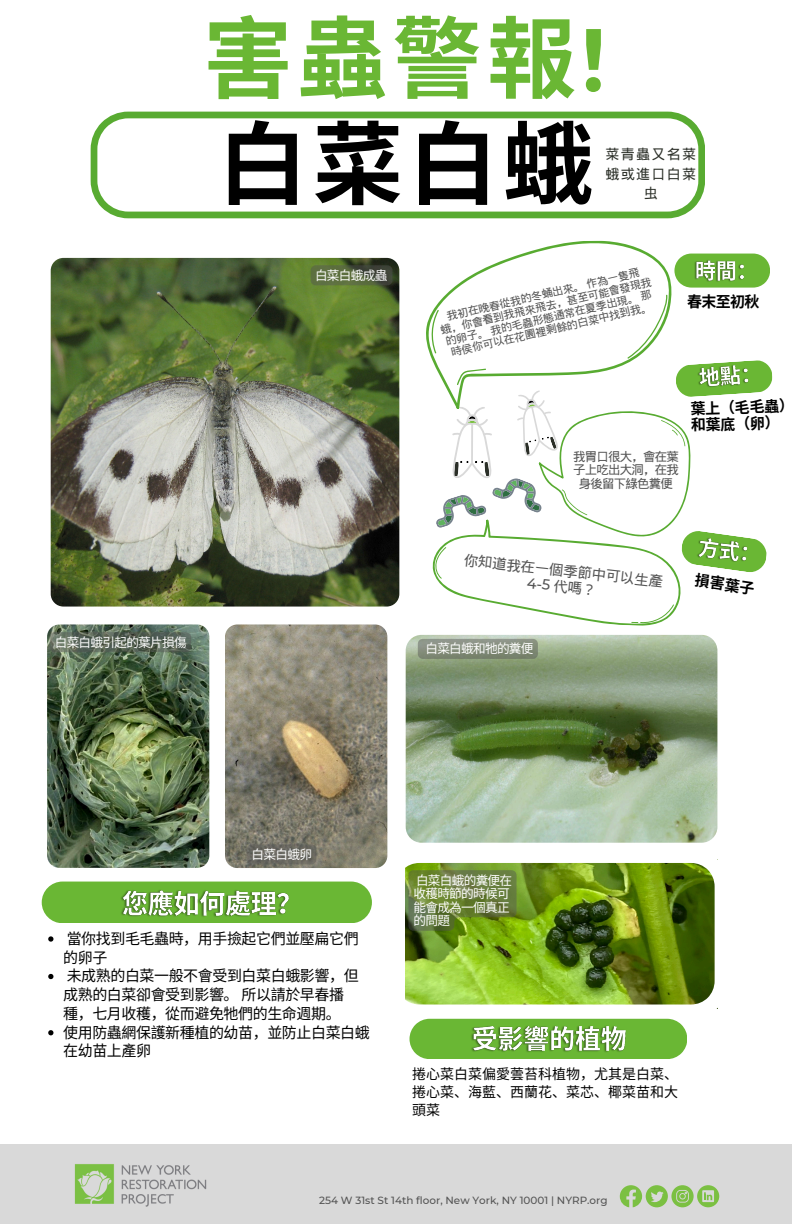
<style>
.page{position:relative;width:792px;height:1224px;background:#fff}
.page>*{position:absolute;margin:0;border:0;box-sizing:border-box;transform-origin:0 0}
.t1{font:700 90.6px "Noto Sans CJ Ksc";color:#000}
.t2{font:700 89.4px "Noto Sans CJ Ksc";color:#6ab734}
.t3{font:15px/18.8px "Noto Sans CJ Ksc";letter-spacing:-.03em;color:#000}
.t4{font:700 15px/16.5px "Noto Sans CJ Ksc";color:#000}
.t5{font:14.5px/15.7px "Wen Quan Yi Micro Hei";color:#545454;text-align:center}
.t6{font:14px/18px "Noto Sans CJ Ksc";color:#000;text-align:justify}
.t7{font:14px/19.5px "Wen Quan Yi Micro Hei";letter-spacing:.09em;color:#2b2f28;text-align:center}
.t8{font:12.7px/13.5px "Noto Sans CJ Ksc";letter-spacing:-.06em;color:#fff}
.t9{font:12.5px/13.5px "Wen Quan Yi Micro Hei";letter-spacing:-.065em;color:#545454;text-align:center}
.t10{font:11px/12px "Wen Quan Yi Micro Hei";color:#545454;text-align:center}
.t11{font:500 10.4px "Montserrat";color:#545454}
.s1{font-family:"Montserrat"}
.s2{font-family:"Montserrat";font-weight:500}
</style>
<div class="page">
<svg style="left:91px;top:112px;width:614px;height:106px"></svg>
<img style="left:382px;top:849px;width:336px;height:170px">
<img style="left:225px;top:624px;width:162px;height:244px;border-radius:12px">
<img style="left:47px;top:624px;width:162px;height:244px;border-radius:12px">
<img style="left:50px;top:257px;width:350px;height:350px">
<div style="left:0;top:1145px;width:792px;height:79px;background:#d9d9d9"></div>
<svg style="left:620px;top:1185px;width:99px;height:22px"></svg>
<img style="left:74px;top:1164px;width:133px;height:43px">
<svg style="left:426px;top:240px;width:246px;height:111px"></svg>
<svg style="left:674px;top:254px;width:96px;height:34px"></svg>
<img style="left:406px;top:635px;width:311px;height:208px;border-radius:16px">
<div style="left:42px;top:882px;width:330px;height:41px;background:#6ab734;border-radius:21px"></div>
<svg style="left:429px;top:295px;width:344px;height:331px"></svg>
<div style="left:410px;top:1019px;width:277px;height:40px;background:#6ab734"></div>
<img style="left:688px;top:533px;width:74px;height:34px">
<img style="left:690px;top:360px;width:73px;height:32px">
<svg style="left:48px;top:936px;width:5px;height:6px"></svg>
<svg style="left:48px;top:974px;width:5px;height:5px"></svg>
<svg style="left:48px;top:1030px;width:5px;height:5px"></svg>
<img style="left:686px;top:258px;width:72px;height:26px">
<img style="left:467px;top:1023px;width:161px;height:33px">
<div style="left:418px;top:639px;width:120px;height:20px;background:#545454;border-radius:5px;opacity:.46"></div>
<div style="left:247px;top:844px;width:69px;height:20px;background:#545454;border-radius:5px;opacity:.46"></div>
<div style="left:50px;top:632px;width:141px;height:20px;background:#545454;border-radius:5px;opacity:.46"></div>
<svg style="left:408px;top:870px;width:109px;height:61px;background:#688134"></svg>
<div style="left:311px;top:265px;width:81px;height:20px;background:#545454;border-radius:5px;opacity:.46"></div>
<img style="left:121px;top:890px;width:168px;height:27px">
<p class="t2" style="left:203px;top:-12px;width:403px">害蟲警報<span class="s1">!</span></p>
<h1 class="t1" style="left:217px;top:92px;width:377px">白菜白蛾</h1>
<p class="t7" style="left:606px;top:145px;width:92px">菜青蟲又名菜蛾或進口白菜虫</p>
<h5 class="t8" style="left:55px;top:635px;width:134px">白菜白蛾引起的葉片損傷</h5>
<p class="t8" style="left:315px;top:268px;width:74px">白菜白蛾成蟲</p>
<p class="t10" style="left:437px;top:313px;width:218px;rotate:-13deg">我初在晚春從我的冬蛹出來。作為一隻飛<br>蛾，你會看到我飛來飛去，甚至可能會發現我的卵子。我的毛蟲形態通常在夏季出現。那時侯你可以在花園裡剩餘的白菜中找到我。</p>
<p class="t4" style="left:687px;top:293px;width:74px">春末至初秋</p>
<p class="t9" style="left:573px;top:450px;width:107px">我胃口很大，會在葉子上吃出大洞，在我身後留下綠色糞便</p>
<h5 class="t4" style="left:690px;top:400px;width:105px;rotate:-2deg">葉上（毛毛蟲）和葉底（卵）</h5>
<p class="t5" style="left:465px;top:552px;width:202px;rotate:6deg">你知道我在一個季節中可以生產<br><span class="s2">4-5</span> 代嗎？</p>
<p class="t8" style="left:425px;top:641px;width:110px">白菜白蛾和牠的糞便</p>
<p class="t4" style="left:696px;top:571px;width:61px;rotate:8deg">損害葉子</p>
<p class="t8" style="left:252px;top:847px;width:62px">白菜白蛾卵</p>
<p class="t3" style="left:63px;top:928px;width:297px">當你找到毛毛蟲時，用手撿起它們並壓扁它們的卵子</p>
<p class="t3" style="left:63px;top:966px;width:297px">未成熟的白菜一般不會受到白菜白蛾影響，但成熟的白菜卻會受到影響。所以請於早春播種，七月收穫，從而避免牠們的生命週期。</p>
<p class="t3" style="left:63px;top:1022px;width:308px">使用防蟲網保護新種植的幼苗，並防止白菜白蛾在幼苗上產卵</p>
<p class="t8" style="left:413px;top:873px;width:100px">白菜白蛾的糞便在收穫時節的時候可能會成為一個真正的問題</p>
<p class="t6" style="left:412px;top:1064px;width:267px">捲心菜白菜偏愛蕓苔科植物，尤其是白菜、捲心菜、海藍、西蘭花、菜芯、椰菜苗和大頭菜</p>
<p class="t11" style="left:319px;top:1194px;width:290px">254 W 31st St 14th floor, New York, NY 10001 | NYRP.org</p>
</div>
